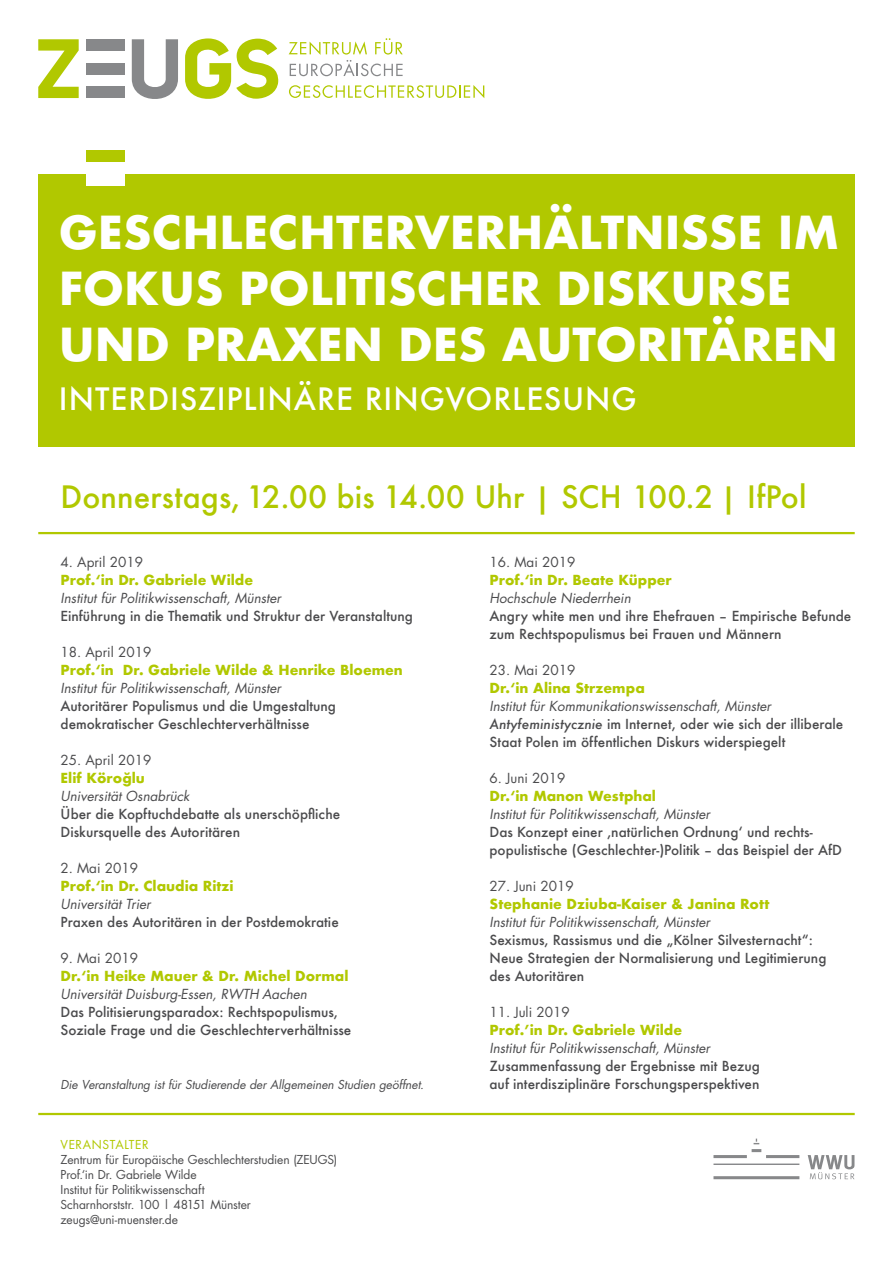
<style>
.page{position:relative;width:893px;height:1263px;background:#fff}
.page>*{position:absolute;margin:0;border:0;box-sizing:border-box;transform-origin:0 0}
.t1{font:700 44.25px/56.2px "Futura";color:#fff}
.t2{font:500 30px "Futura";letter-spacing:.005em;color:#b1c800}
.t3{font:500 30px "Futura";letter-spacing:.03em;color:#fff}
.t4{font:500 13.5px/18px "Futura";color:#4b4b4d}
.t5{font:italic 13.5px "Futura";color:#4b4b4d}
.t6{font:700 13.5px "Futura";color:#b1c800}
.t7{font:13.5px "Futura";color:#4b4b4d}
.t8{font:12px/15px "Futura";letter-spacing:-.01em;color:#4b4b4d}
.t9{font:italic 12px "Futura";letter-spacing:-.005em;color:#4b4b4d}
.t10{font:12px "Futura";letter-spacing:.05em;color:#b1c800}
.s1{font-weight:400;font-style:italic}
.s2{font-style:italic}
</style>
<div class="page">
<svg style="left:289px;top:38px;width:114px;height:38px"></svg>
<svg style="left:289px;top:85px;width:195px;height:13px"></svg>
<svg style="left:132px;top:39px;width:46px;height:60px"></svg>
<div style="left:86px;top:87px;width:38px;height:11px;background:#87888a"></div>
<div style="left:86px;top:39px;width:38px;height:12px;background:#87888a"></div>
<div style="left:86px;top:63px;width:38px;height:11px;background:#87888a"></div>
<svg style="left:38px;top:39px;width:41px;height:59px"></svg>
<svg style="left:185px;top:38px;width:94px;height:61px"></svg>
<hr style="left:38px;top:532px;width:817px;height:2px;background:#b1c800">
<hr style="left:38px;top:1113px;width:817px;height:2px;background:#b1c800">
<div style="left:38px;top:174px;width:817px;height:272px;background:#b1c800"></div>
<div style="left:86px;top:165px;width:38px;height:21px;background:#fff"></div>
<div style="left:86px;top:150px;width:38px;height:12px;background:#b1c800"></div>
<svg style="left:713px;top:1138px;width:141px;height:41px"></svg>
<h1 class="t1" style="left:59px;top:204px;width:782px">GESCHLECHTERVERHÄLTNISSE IM<br>FOKUS POLITISCHER DISKURSE<br>UND PRAXEN DES AUTORITÄREN</h1>
<h2 class="t3" style="left:59px;top:378px;width:579px">INTERDISZIPLINÄRE RINGVORLESUNG</h2>
<h2 class="t2" style="left:61px;top:476px;width:747px">Donnerstags, 12.00 bis 14.00 Uhr | SCH 100.2 | IfPol</h2>
<p class="t7" style="left:61px;top:553px;width:84px">4. April 2019</p>
<p class="t6" style="left:61px;top:570px;width:194px">Prof.‘in Dr. Gabriele Wilde</p>
<p class="t5" style="left:61px;top:589px;width:222px">Institut für Politikwissenschaft, Münster</p>
<p class="t4" style="left:61px;top:607px;width:354px">Einführung in die Thematik und Struktur der Veranstaltung</p>
<p class="t7" style="left:61px;top:643px;width:92px">18. April 2019</p>
<p class="t6" style="left:61px;top:660px;width:344px">Prof.‘in Dr. Gabriele Wilde &amp; Henrike Bloemen</p>
<p class="t5" style="left:61px;top:679px;width:222px">Institut für Politikwissenschaft, Münster</p>
<p class="t4" style="left:61px;top:697px;width:277px">Autoritärer Populismus und die Umgestaltung demokratischer Geschlechterverhältnisse</p>
<p class="t7" style="left:61px;top:751px;width:92px">25. April 2019</p>
<p class="t6" style="left:61px;top:768px;width:86px">Elif Köroğlu</p>
<p class="t5" style="left:61px;top:787px;width:130px">Universität Osnabrück</p>
<p class="t4" style="left:61px;top:805px;width:281px">Über die Kopftuchdebatte als unerschöpfliche<br>Diskursquelle des Autoritären</p>
<p class="t7" style="left:61px;top:859px;width:79px">2. Mai 2019</p>
<p class="t6" style="left:61px;top:876px;width:175px">Prof.‘in Dr. Claudia Ritzi</p>
<p class="t5" style="left:61px;top:895px;width:92px">Universität Trier</p>
<p class="t4" style="left:61px;top:913px;width:280px">Praxen des Autoritären in der Postdemokratie</p>
<p class="t7" style="left:61px;top:949px;width:79px">9. Mai 2019</p>
<p class="t6" style="left:61px;top:966px;width:289px">Dr.‘in Heike Mauer &amp; Dr. Michel Dormal</p>
<p class="t5" style="left:61px;top:985px;width:248px">Universität Duisburg-Essen, RWTH Aachen</p>
<p class="t4" style="left:61px;top:1003px;width:292px">Das Politisierungsparadox: Rechtspopulismus,<br>Soziale Frage und die Geschlechterverhältnisse</p>
<p class="t9" style="left:61px;top:1076px;width:365px">Die Veranstaltung ist für Studierende der Allgemeinen Studien geöffnet.</p>
<p class="t10" style="left:61px;top:1136px;width:89px">VERANSTALTER</p>
<p class="t8" style="left:61px;top:1151px;width:278px">Zentrum für Europäische Geschlechterstudien (ZEUGS)<br>Prof.‘in Dr. Gabriele Wilde<br>Institut für Politikwissenschaft<br>Scharnhorststr. 100 | 48151 Münster zeugs@uni-muenster.de</p>
<p class="t7" style="left:490px;top:553px;width:87px">16. Mai 2019</p>
<p class="t6" style="left:490px;top:570px;width:184px">Prof.‘in Dr. Beate Küpper</p>
<p class="t5" style="left:490px;top:589px;width:143px">Hochschule Niederrhein</p>
<p class="t4" style="left:490px;top:607px;width:363px">Angry white men und ihre Ehefrauen – Empirische Befunde zum Rechtspopulismus bei Frauen und Männern</p>
<p class="t7" style="left:490px;top:661px;width:87px">23. Mai 2019</p>
<p class="t6" style="left:490px;top:678px;width:157px">Dr.‘in Alina Strzempa</p>
<p class="t4" style="left:490px;top:697px;width:355px"><span class="s1">Institut für Kommunikationswissenschaft, Münster<br></span><span class="s2">Antyfeministycznie</span> im Internet, oder wie sich der illiberale<br>Staat Polen im öffentlichen Diskurs widerspiegelt</p>
<p class="t7" style="left:490px;top:769px;width:77px">6. Juni 2019</p>
<p class="t6" style="left:490px;top:786px;width:168px">Dr.‘in Manon Westphal</p>
<p class="t5" style="left:490px;top:805px;width:222px">Institut für Politikwissenschaft, Münster</p>
<p class="t4" style="left:490px;top:823px;width:354px">Das Konzept einer ‚natürlichen Ordnung‘ und rechts&shy;populistische (Geschlechter-)Politik – das Beispiel der AfD</p>
<p class="t7" style="left:490px;top:877px;width:86px">27. Juni 2019</p>
<p class="t6" style="left:490px;top:894px;width:281px">Stephanie Dziuba-Kaiser &amp; Janina Rott</p>
<p class="t5" style="left:490px;top:913px;width:222px">Institut für Politikwissenschaft, Münster</p>
<p class="t4" style="left:490px;top:931px;width:338px">Sexismus, Rassismus und die „Kölner Silvesternacht“:<br>Neue Strategien der Normalisierung und Legitimierung des Autoritären</p>
<p class="t7" style="left:490px;top:1003px;width:82px">11. Juli 2019</p>
<p class="t6" style="left:490px;top:1020px;width:194px">Prof.’in Dr. Gabriele Wilde</p>
<p class="t5" style="left:490px;top:1039px;width:222px">Institut für Politikwissenschaft, Münster</p>
<p class="t4" style="left:490px;top:1057px;width:272px">Zusammenfassung der Ergebnisse mit Bezug auf interdisziplinäre Forschungsperspektiven</p>
</div>
